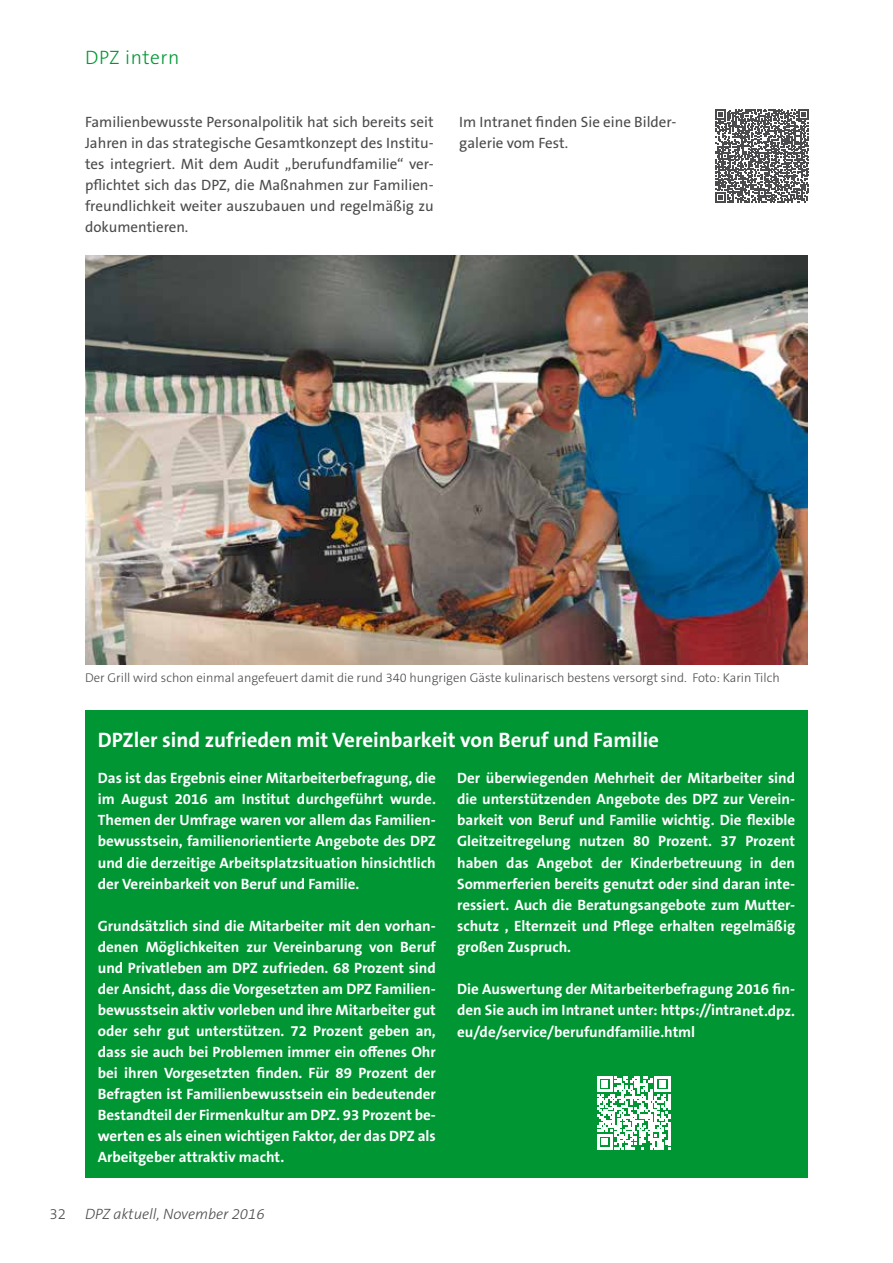
<style>
.page{position:relative;width:893px;height:1263px;background:#fff}
.page>*{position:absolute;margin:0;border:0;box-sizing:border-box;transform-origin:0 0}
.t1{font:700 21px "The Sans B W7";color:#fff}
.t2{font:300 19.5px "The Sans B W3";letter-spacing:.03em;color:#009634}
.t3{font:700 15px/21px "The Sans B W7";color:#fff;text-align:justify}
.t4{font:15px/21px "The Sans B W5 Plain";color:#4b4b4d;text-align:justify}
.t5{font:italic 300 15px "The Sans B W3";color:#4b4b4d}
.t6{font:300 15px "The Sans B W3";color:#4b4b4d}
.t7{font:300 12.75px "The Sans B W3";color:#4b4b4d}
</style>
<div class="page">
<svg style="left:715px;top:109px;width:94px;height:94px"></svg>
<img style="left:85px;top:255px;width:723px;height:409px">
<div style="left:85px;top:711px;width:723px;height:467px;background:#009634"></div>
<svg style="left:597px;top:1076px;width:73px;height:73px"></svg>
<h2 class="t2" style="left:85px;top:45px;width:96px">DPZ intern</h2>
<p class="t4" style="left:85px;top:111px;width:350px">Familienbewusste Personalpolitik hat sich bereits seit Jahren in das strategische Gesamtkonzept des Institu&shy;tes integriert. Mit dem Audit „berufundfamilie“ ver&shy;pflichtet sich das DPZ, die Maßnahmen zur Familien&shy;freundlichkeit weiter auszubauen und regelmäßig zu dokumentieren.</p>
<p class="t4" style="left:459px;top:111px;width:219px">Im Intranet finden Sie eine Bilder&shy;galerie vom Fest.</p>
<p class="t7" style="left:85px;top:669px;width:696px">Der Grill wird schon einmal angefeuert damit die rund 340 hungrigen Gäste kulinarisch bestens versorgt sind. Foto: Karin Tilch</p>
<h1 class="t1" style="left:98px;top:727px;width:563px">DPZler sind zufrieden mit Vereinbarkeit von Beruf und Familie</h1>
<p class="t3" style="left:98px;top:768px;width:340px">Das ist das Ergebnis einer Mitarbeiterbefragung, die im August 2016 am Institut durchgeführt wurde.<br>Themen der Umfrage waren vor allem das Familien&shy;bewusstsein, familienorientierte Angebote des DPZ und die derzeitige Arbeitsplatzsituation hinsichtlich der Vereinbarkeit von Beruf und Familie.</p>
<p class="t3" style="left:98px;top:915px;width:340px">Grundsätzlich sind die Mitarbeiter mit den vorhan&shy;denen Möglichkeiten zur Vereinbarung von Beruf und Privatleben am DPZ zufrieden. 68 Prozent sind der Ansicht, dass die Vorgesetzten am DPZ Familien&shy;bewusstsein aktiv vorleben und ihre Mitarbeiter gut oder sehr gut unterstützen. 72 Prozent geben an, dass sie auch bei Problemen immer ein offenes Ohr bei ihren Vorgesetzten finden. Für 89 Prozent der Befragten ist Familienbewusstsein ein bedeutender Bestandteil der Firmenkultur am DPZ. 93 Prozent be&shy;werten es als einen wichtigen Faktor, der das DPZ als Arbeitgeber attraktiv macht.</p>
<p class="t3" style="left:457px;top:768px;width:340px">Der überwiegenden Mehrheit der Mitarbeiter sind die unterstützenden Angebote des DPZ zur Verein&shy;barkeit von Beruf und Familie wichtig. Die flexible Gleitzeitregelung nutzen 80 Prozent. 37 Prozent haben das Angebot der Kinderbetreuung in den Sommerferien bereits genutzt oder sind daran inte&shy;ressiert. Auch die Beratungsangebote zum Mutter&shy;schutz , Elternzeit und Pflege erhalten regelmäßig großen Zuspruch.</p>
<p class="t3" style="left:457px;top:978px;width:340px">Die Auswertung der Mitarbeiterbefragung 2016 fin&shy;den Sie auch im Intranet unter: https://intranet.dpz.</p>
<p class="t3" style="left:457px;top:1021px;width:240px">eu/de/service/berufundfamilie.html</p>
<p class="t6" style="left:50px;top:1204px;width:18px">32</p>
<p class="t5" style="left:85px;top:1205px;width:181px">DPZ aktuell, November 2016</p>
</div>
